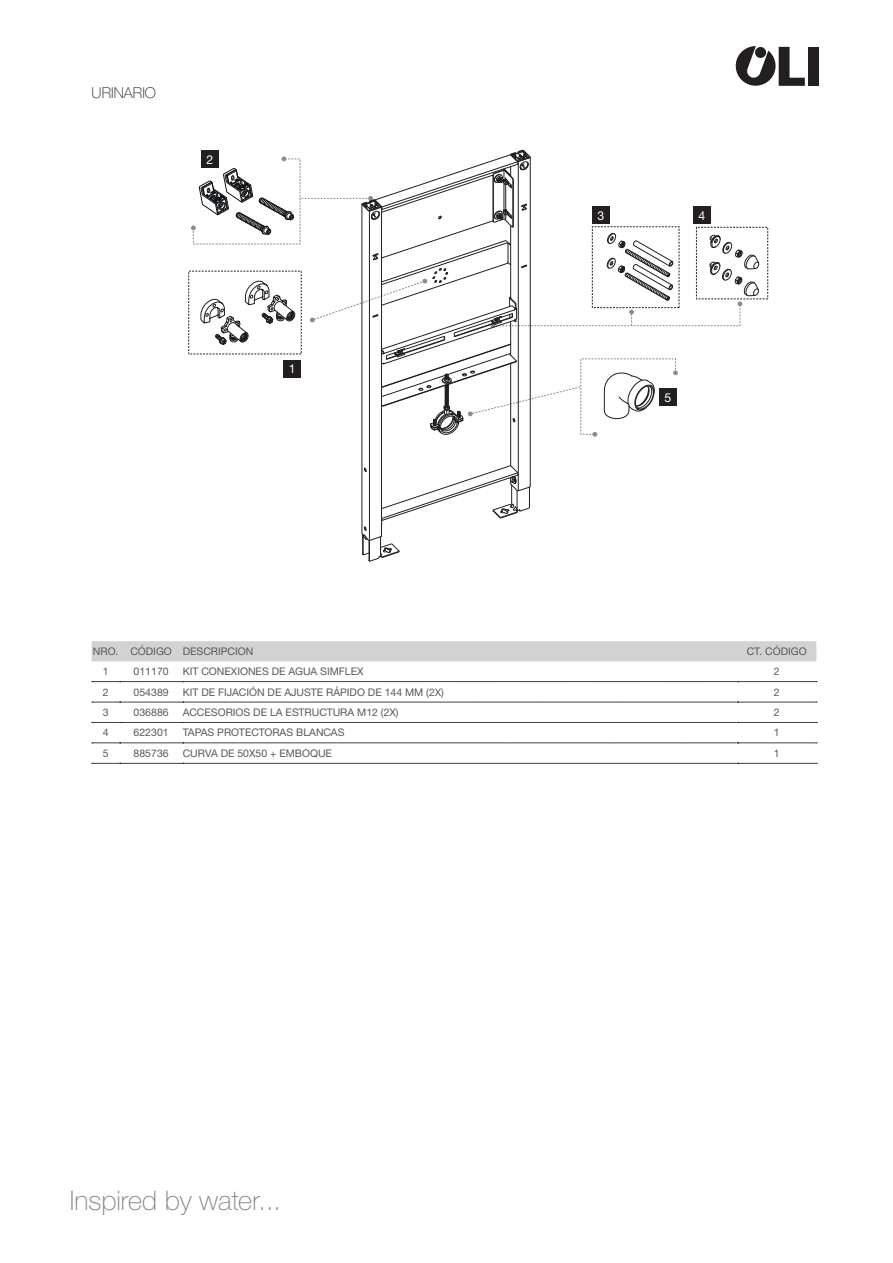
<style>
.page{position:relative;width:893px;height:1263px;background:#fff}
.page>*{position:absolute;margin:0;border:0;box-sizing:border-box;transform-origin:0 0}
.t1{font:100 27px "Helvetica Neue LTW1 G";color:#808285}
.t2{font:100 15px "Helvetica Neue LTW1 G";color:#231f20}
.t3{font:12.3px "Helvetica Neue LTW1 G";color:#fff}
.t4{font:10.5px "Helvetica Neue LTW1 G";color:#57585a}
</style>
<div class="page">
<svg style="left:735px;top:46px;width:70px;height:40px"></svg>
<div style="left:808px;top:47px;width:11px;height:39px;background:#231f20"></div>
<svg style="left:191px;top:150px;width:569px;height:412px"></svg>
<div style="left:283px;top:360px;width:18px;height:17px;background:#231f20"></div>
<div style="left:659px;top:388px;width:18px;height:18px;background:#231f20"></div>
<div style="left:592px;top:206px;width:18px;height:18px;background:#231f20"></div>
<div style="left:201px;top:150px;width:18px;height:18px;background:#231f20"></div>
<div style="left:693px;top:206px;width:18px;height:18px;background:#231f20"></div>
<div style="left:92px;top:641px;width:724px;height:20px;background:#d1d2d4"></div>
<svg style="left:92px;top:681px;width:725px;height:1px"></svg>
<svg style="left:92px;top:702px;width:725px;height:1px"></svg>
<svg style="left:92px;top:722px;width:725px;height:1px"></svg>
<svg style="left:92px;top:743px;width:725px;height:1px"></svg>
<svg style="left:92px;top:763px;width:725px;height:1px"></svg>
<h2 class="t2" style="left:92px;top:84px;width:66px">URINARIO</h2>
<p class="t3" style="left:206px;top:152px;width:8px">2</p>
<p class="t3" style="left:289px;top:361px;width:8px">1</p>
<p class="t3" style="left:597px;top:208px;width:8px">3</p>
<p class="t3" style="left:698px;top:208px;width:8px">4</p>
<p class="t3" style="left:665px;top:390px;width:8px">5</p>
<p class="t4" style="left:93px;top:645px;width:162px">NRO. CÓDIGO DESCRIPCION</p>
<p class="t4" style="left:747px;top:645px;width:61px">CT. CÓDIGO</p>
<p class="t4" style="left:103px;top:665px;width:7px">1</p>
<p class="t4" style="left:134px;top:665px;width:37px">011170</p>
<p class="t4" style="left:183px;top:665px;width:182px">KIT CONEXIONES DE AGUA SIMFLEX</p>
<p class="t4" style="left:774px;top:665px;width:7px">2</p>
<p class="t4" style="left:103px;top:685px;width:7px">2</p>
<p class="t4" style="left:134px;top:685px;width:37px">054389</p>
<p class="t4" style="left:183px;top:685px;width:263px">KIT DE FIJACIÓN DE AJUSTE RÁPIDO DE 144 MM (2X)</p>
<p class="t4" style="left:774px;top:685px;width:7px">2</p>
<p class="t4" style="left:103px;top:706px;width:7px">3</p>
<p class="t4" style="left:134px;top:706px;width:37px">036886</p>
<p class="t4" style="left:183px;top:706px;width:217px">ACCESORIOS DE LA ESTRUCTURA M12 (2X)</p>
<p class="t4" style="left:774px;top:706px;width:7px">2</p>
<p class="t4" style="left:103px;top:726px;width:7px">4</p>
<p class="t4" style="left:134px;top:726px;width:37px">622301</p>
<p class="t4" style="left:183px;top:726px;width:163px">TAPAS PROTECTORAS BLANCAS</p>
<p class="t4" style="left:774px;top:726px;width:7px">1</p>
<p class="t4" style="left:103px;top:747px;width:7px">5</p>
<p class="t4" style="left:134px;top:747px;width:37px">885736</p>
<p class="t4" style="left:183px;top:747px;width:151px">CURVA DE 50X50 + EMBOQUE</p>
<p class="t4" style="left:774px;top:747px;width:7px">1</p>
<h1 class="t1" style="left:70px;top:1184px;width:213px">Inspired by water...</h1>
</div>
